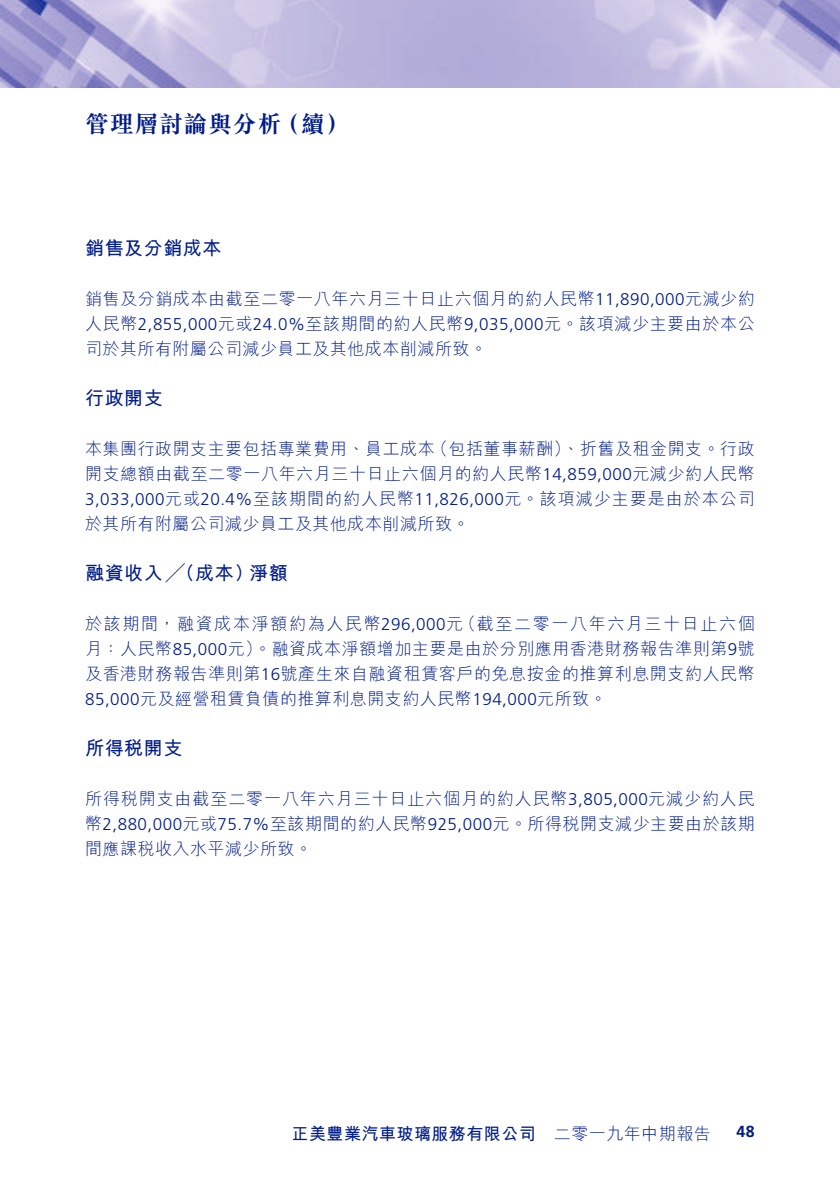
<style>
.page{position:relative;width:840px;height:1191px;background:#fff}
.page>*{position:absolute;margin:0;border:0;box-sizing:border-box;transform-origin:0 0}
.t1{font:700 24px "M Sung HK";letter-spacing:.025em;color:#001c88}
.t2{font:700 19px "M Hei HK";letter-spacing:.03em;color:#001c88}
.t3{font:300 17px/25px "M Hei HK";letter-spacing:.03em;color:#001c88;text-align:justify}
.t4{font:700 17px "M Hei HK";letter-spacing:.03em;color:#001c88}
.t5{font:300 17px "M Hei HK";letter-spacing:.095em;color:#001c88}
.t6{font:700 16px "Frutiger LT Std";color:#001c88}
.s1{font-family:"Frutiger LT Std"}
.s2{font-weight:300}
</style>
<div class="page">
<img style="left:0;top:0;width:839px;height:87px">
<h1 class="t1" style="left:85px;top:108px;width:198px">管理層討論與分析</h1>
<h1 class="t1" style="left:276px;top:108px;width:75px">（續(</h1>
<p class="t2" style="left:85px;top:234px;width:138px">銷售及分銷成本</p>
<p class="t3" style="left:85px;top:286px;width:671px">銷售及分銷成本由截至二零一八年六月三十日止六個月的約人民幣<span class="s1">11,890,000</span>元減少約人民幣<span class="s1">2,855,000</span>元或<span class="s1">24.0%</span>至該期間的約人民幣<span class="s1">9,035,000</span>元。該項減少主要由於本公司於其所有附屬公司減少員工及其他成本削減所致。</p>
<p class="t2" style="left:85px;top:384px;width:79px">行政開支</p>
<p class="t3" style="left:431px;top:436px;width:325px">（包括董事薪酬）、折舊及租金開支。行政</p>
<p class="t3" style="left:85px;top:436px;width:671px;text-align:left">本集團行政開支主要包括專業費用、員工成本<br>開支總額由截至二零一八年六月三十日止六個月的約人民幣<span class="s1">14,859,000</span>元減少約人民幣<span class="s1">3,033,000</span>元或<span class="s1">20.4%</span>至該期間的約人民幣<span class="s1">11,826,000</span>元。該項減少主要是由於本公司於其所有附屬公司減少員工及其他成本削減所致。</p>
<p class="t2" style="left:249px;top:559px;width:40px">淨額</p>
<p class="t2" style="left:85px;top:559px;width:170px">融資收入╱（成本）</p>
<p class="t5" style="left:459px;top:612px;width:297px">（截至二零一八年六月三十日止六個</p>
<p class="t3" style="left:85px;top:611px;width:670px;text-align:left">於該期間，融資成本淨額約為人民幣<span class="s1">296,000</span>元<br>月：人民幣<span class="s1">85,000</span>元）。融資成本淨額增加主要是由於分別應用香港財務報告準則第 號<span class="s1">9</span>及香港財務報告準則第<span class="s1">16</span>號產生來自融資租賃客戶的免息按金的推算利息開支約人民幣<span class="s1">85,000</span>元及經營租賃負債的推算利息開支約人民幣<span class="s1">194,000</span>元所致。</p>
<p class="t2" style="left:85px;top:734px;width:99px">所得稅開支</p>
<p class="t3" style="left:85px;top:786px;width:671px">所得稅開支由截至二零一八年六月三十日止六個月的約人民幣<span class="s1">3,805,000</span>元減少約人民幣<span class="s1">2,880,000</span>元或<span class="s1">75.7%</span>至該期間的約人民幣<span class="s1">925,000</span>元。所得稅開支減少主要由於該期間應課稅收入水平減少所致。</p>
<p class="t4" style="left:291px;top:1121px;width:420px">正美豐業汽車玻璃服務有限公司<span class="s2">　二零一九年中期報告</span></p>
<p class="t6" style="left:736px;top:1122px;width:20px">48</p>
</div>
